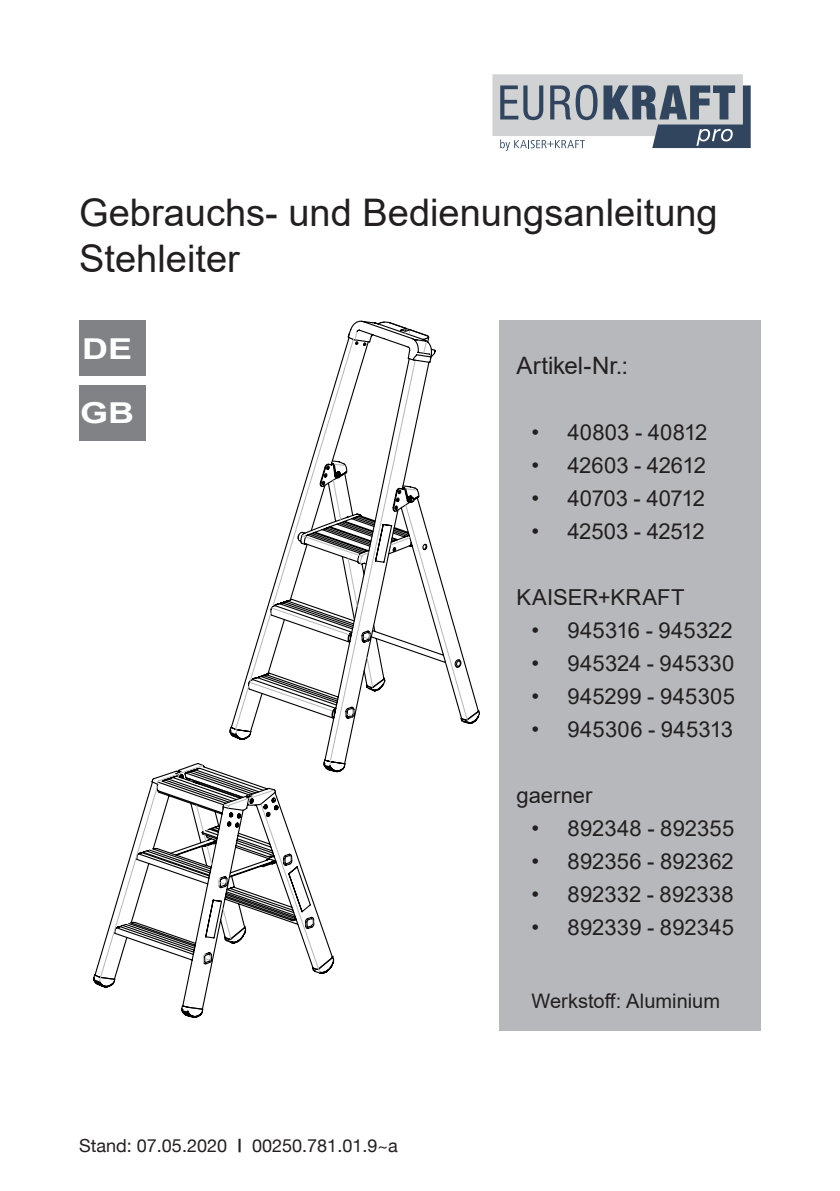
<style>
.page{position:relative;width:840px;height:1191px;background:#fff}
.page>*{position:absolute;margin:0;border:0;box-sizing:border-box;transform-origin:0 0}
.Titel{font:38px/45.6px "Arial";color:#231f20}
.t1{font:700 28.8px "Arial";color:#fff;scale:1.25 1}
.Inhalt_Tabelle{font:24px "Arial";color:#231f20}
.Inhalt_Tabelle-2{font:22px "Arial";letter-spacing:.005em;color:#231f20}
.Inhalt_Tabelle-3{font:22px "Arial";letter-spacing:-.02em;color:#231f20}
.Inhalt_Tabelle-4{font:22px "Arial";letter-spacing:-.015em;color:#231f20}
.Inhalt_Tabelle-5{font:20px "Arial";color:#231f20}
.t2{font:18px "Helvetica Neue";color:#231f20}
.s1{font-family:"Helvetica";font-weight:700}
</style>
<div class="page">
<svg style="left:492px;top:74px;width:258px;height:77px;background:#a3aab3"></svg>
<div style="left:499px;top:321px;width:261px;height:650px;background:#b7b8bb"></div>
<svg style="left:93px;top:960px;width:116px;height:50px"></svg>
<svg style="left:99px;top:330px;width:368px;height:652px"></svg>
<div style="left:499px;top:969px;width:261px;height:61px;background:#b7b8bb"></div>
<div style="left:79px;top:385px;width:67px;height:55px;background:#808285"></div>
<div style="left:79px;top:321px;width:67px;height:55px;background:#808285"></div>
<p class="Titel" style="left:79px;top:190px;width:639px">Gebrauchs- und Bedienungsanleitung<br>Stehleiter</p>
<p class="t1" style="left:82px;top:328px;width:42px">DE</p>
<p class="t1" style="left:80px;top:393px;width:45px">GB</p>
<p class="t2" style="left:79px;top:1134px;width:320px">Stand: 07.05.2020 <span class="s1">|</span> 00250.781.01.9~a</p>
<p class="Inhalt_Tabelle" style="left:516px;top:349px;width:113px">Artikel-Nr.:</p>
<p class="Inhalt_Tabelle-2" style="left:531px;top:417px;width:177px">• 40803 - 40812</p>
<p class="Inhalt_Tabelle-2" style="left:531px;top:450px;width:176px">• 42603 - 42612</p>
<p class="Inhalt_Tabelle-3" style="left:531px;top:483px;width:175px">• 40703 - 40712</p>
<p class="Inhalt_Tabelle-4" style="left:531px;top:516px;width:174px">• 42503 - 42512</p>
<p class="Inhalt_Tabelle-2" style="left:516px;top:582px;width:169px">KAISER+KRAFT</p>
<p class="Inhalt_Tabelle-2" style="left:531px;top:615px;width:203px">• 945316 - 945322</p>
<p class="Inhalt_Tabelle-2" style="left:531px;top:648px;width:204px">• 945324 - 945330</p>
<p class="Inhalt_Tabelle-2" style="left:531px;top:681px;width:205px">• 945299 - 945305</p>
<p class="Inhalt_Tabelle-2" style="left:531px;top:714px;width:203px">• 945306 - 945313</p>
<p class="Inhalt_Tabelle-2" style="left:516px;top:780px;width:77px">gaerner</p>
<p class="Inhalt_Tabelle-2" style="left:531px;top:813px;width:204px">• 892348 - 892355</p>
<p class="Inhalt_Tabelle-2" style="left:531px;top:846px;width:204px">• 892356 - 892362</p>
<p class="Inhalt_Tabelle-2" style="left:531px;top:879px;width:203px">• 892332 - 892338</p>
<p class="Inhalt_Tabelle-2" style="left:531px;top:912px;width:204px">• 892339 - 892345</p>
<p class="Inhalt_Tabelle-5" style="left:531px;top:986px;width:190px">Werkstoff: Aluminium</p>
</div>
